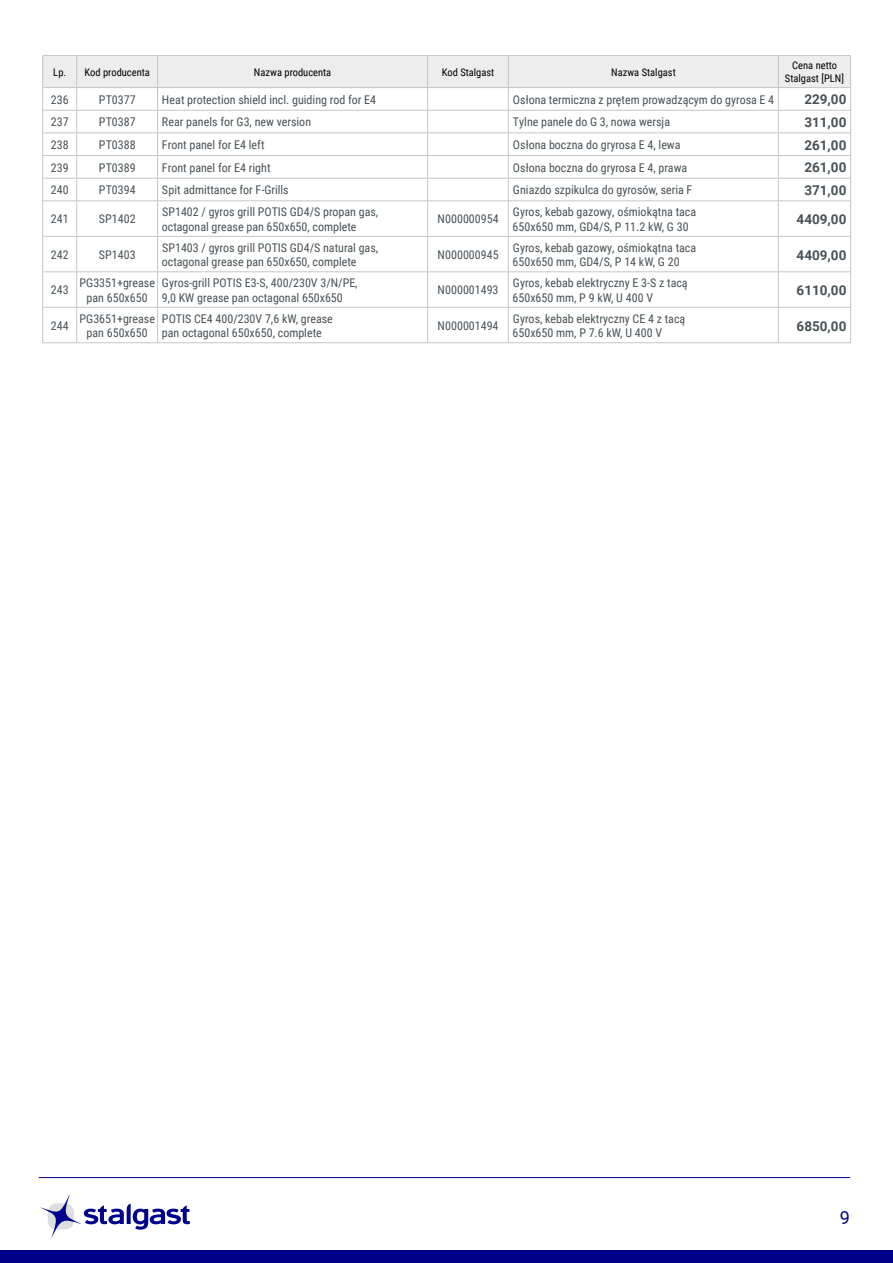
<style>
.page{position:relative;width:893px;height:1263px;background:#fff}
.page>*{position:absolute;margin:0;border:0;box-sizing:border-box;transform-origin:0 0}
.t1{font:18px "Roboto";color:#00018a}
.t2{font:700 13.5px "Roboto";color:#485156}
.t3{font:12px/14.4px "Roboto Condensed";color:#485156}
.t4{font:10.5px/12.6px "Roboto Condensed";color:#000;text-align:center}
</style>
<div class="page">
<div style="left:0;top:1250px;width:893px;height:13px;background:#00018a"></div>
<hr style="left:39px;top:1177px;width:811px;height:1px;background:#00018a">
<svg style="left:40px;top:1194px;width:150px;height:44px"></svg>
<svg style="left:43px;top:202px;width:807px;height:140px"></svg>
<svg style="left:42px;top:55px;width:809px;height:146px"></svg>
<hr style="left:43px;top:201px;width:34px;height:1px;background:#c6c6c6">
<hr style="left:42px;top:201px;width:1px;height:35px;background:#c6c6c6">
<hr style="left:77px;top:201px;width:81px;height:1px;background:#c6c6c6">
<hr style="left:76px;top:201px;width:1px;height:35px;background:#c6c6c6">
<hr style="left:158px;top:201px;width:270px;height:1px;background:#c6c6c6">
<hr style="left:157px;top:201px;width:1px;height:35px;background:#c6c6c6">
<hr style="left:428px;top:201px;width:80px;height:1px;background:#c6c6c6">
<hr style="left:427px;top:201px;width:1px;height:35px;background:#c6c6c6">
<hr style="left:508px;top:201px;width:270px;height:1px;background:#c6c6c6">
<hr style="left:508px;top:201px;width:1px;height:35px;background:#c6c6c6">
<hr style="left:778px;top:201px;width:73px;height:1px;background:#c6c6c6">
<hr style="left:778px;top:201px;width:1px;height:35px;background:#c6c6c6">
<hr style="left:850px;top:201px;width:1px;height:35px;background:#c6c6c6">
<hr style="left:43px;top:236px;width:34px;height:1px;background:#c6c6c6">
<hr style="left:42px;top:236px;width:1px;height:36px;background:#c6c6c6">
<hr style="left:77px;top:236px;width:81px;height:1px;background:#c6c6c6">
<hr style="left:76px;top:236px;width:1px;height:36px;background:#c6c6c6">
<hr style="left:158px;top:236px;width:270px;height:1px;background:#c6c6c6">
<hr style="left:157px;top:236px;width:1px;height:36px;background:#c6c6c6">
<hr style="left:428px;top:236px;width:80px;height:1px;background:#c6c6c6">
<hr style="left:427px;top:236px;width:1px;height:36px;background:#c6c6c6">
<hr style="left:508px;top:236px;width:270px;height:1px;background:#c6c6c6">
<hr style="left:508px;top:236px;width:1px;height:36px;background:#c6c6c6">
<hr style="left:778px;top:236px;width:73px;height:1px;background:#c6c6c6">
<hr style="left:778px;top:236px;width:1px;height:36px;background:#c6c6c6">
<hr style="left:850px;top:236px;width:1px;height:36px;background:#c6c6c6">
<hr style="left:43px;top:272px;width:34px;height:1px;background:#c6c6c6">
<hr style="left:42px;top:272px;width:1px;height:35px;background:#c6c6c6">
<hr style="left:77px;top:272px;width:81px;height:1px;background:#c6c6c6">
<hr style="left:76px;top:272px;width:1px;height:35px;background:#c6c6c6">
<hr style="left:158px;top:272px;width:270px;height:1px;background:#c6c6c6">
<hr style="left:157px;top:272px;width:1px;height:35px;background:#c6c6c6">
<hr style="left:428px;top:272px;width:80px;height:1px;background:#c6c6c6">
<hr style="left:427px;top:272px;width:1px;height:35px;background:#c6c6c6">
<hr style="left:508px;top:272px;width:270px;height:1px;background:#c6c6c6">
<hr style="left:508px;top:272px;width:1px;height:35px;background:#c6c6c6">
<hr style="left:778px;top:272px;width:73px;height:1px;background:#c6c6c6">
<hr style="left:778px;top:272px;width:1px;height:35px;background:#c6c6c6">
<hr style="left:850px;top:272px;width:1px;height:35px;background:#c6c6c6">
<hr style="left:43px;top:307px;width:34px;height:1px;background:#c6c6c6">
<hr style="left:42px;top:307px;width:1px;height:36px;background:#c6c6c6">
<hr style="left:77px;top:307px;width:81px;height:1px;background:#c6c6c6">
<hr style="left:76px;top:307px;width:1px;height:36px;background:#c6c6c6">
<hr style="left:158px;top:307px;width:270px;height:1px;background:#c6c6c6">
<hr style="left:157px;top:307px;width:1px;height:36px;background:#c6c6c6">
<hr style="left:428px;top:307px;width:80px;height:1px;background:#c6c6c6">
<hr style="left:427px;top:307px;width:1px;height:36px;background:#c6c6c6">
<hr style="left:508px;top:307px;width:270px;height:1px;background:#c6c6c6">
<hr style="left:508px;top:307px;width:1px;height:36px;background:#c6c6c6">
<hr style="left:778px;top:307px;width:73px;height:1px;background:#c6c6c6">
<hr style="left:778px;top:307px;width:1px;height:36px;background:#c6c6c6">
<hr style="left:850px;top:307px;width:1px;height:36px;background:#c6c6c6">
<hr style="left:43px;top:342px;width:34px;height:1px;background:#c6c6c6">
<hr style="left:77px;top:342px;width:81px;height:1px;background:#c6c6c6">
<hr style="left:158px;top:342px;width:270px;height:1px;background:#c6c6c6">
<hr style="left:428px;top:342px;width:80px;height:1px;background:#c6c6c6">
<hr style="left:508px;top:342px;width:270px;height:1px;background:#c6c6c6">
<hr style="left:778px;top:342px;width:73px;height:1px;background:#c6c6c6">
<hr style="left:43px;top:55px;width:34px;height:1px;background:#c6c6c6">
<hr style="left:42px;top:56px;width:1px;height:31px;background:#c6c6c6">
<hr style="left:77px;top:55px;width:81px;height:1px;background:#c6c6c6">
<hr style="left:76px;top:56px;width:1px;height:31px;background:#c6c6c6">
<hr style="left:157px;top:56px;width:1px;height:31px;background:#c6c6c6">
<hr style="left:428px;top:55px;width:80px;height:1px;background:#c6c6c6">
<hr style="left:427px;top:56px;width:1px;height:31px;background:#c6c6c6">
<hr style="left:508px;top:55px;width:270px;height:1px;background:#c6c6c6">
<hr style="left:508px;top:56px;width:1px;height:31px;background:#c6c6c6">
<hr style="left:778px;top:55px;width:73px;height:1px;background:#c6c6c6">
<hr style="left:778px;top:56px;width:1px;height:31px;background:#c6c6c6">
<hr style="left:850px;top:56px;width:1px;height:31px;background:#c6c6c6">
<hr style="left:43px;top:87px;width:34px;height:1px;background:#c6c6c6">
<hr style="left:77px;top:87px;width:81px;height:1px;background:#c6c6c6">
<hr style="left:428px;top:87px;width:80px;height:1px;background:#c6c6c6">
<hr style="left:508px;top:87px;width:270px;height:1px;background:#c6c6c6">
<hr style="left:778px;top:87px;width:73px;height:1px;background:#c6c6c6">
<p class="t4" style="left:53px;top:65px;width:98px">Lp. Kod producenta</p>
<p class="t4" style="left:254px;top:65px;width:79px">Nazwa producenta</p>
<p class="t4" style="left:442px;top:65px;width:54px">Kod Stalgast</p>
<p class="t4" style="left:611px;top:65px;width:66px">Nazwa Stalgast</p>
<p class="t4" style="left:785px;top:59px;width:61px">Cena netto<br>Stalgast [PLN]</p>
<p class="t3" style="left:51px;top:92px;width:19px">236</p>
<p class="t3" style="left:99px;top:92px;width:38px">PT0377</p>
<p class="t3" style="left:162px;top:92px;width:216px">Heat protection shield incl. guiding rod for E4</p>
<p class="t3" style="left:513px;top:92px;width:263px">Osłona termiczna z prętem prowadzącym do gyrosa E 4</p>
<p class="t2" style="left:804px;top:90px;width:44px">229,00</p>
<p class="t3" style="left:51px;top:114px;width:19px">237</p>
<p class="t3" style="left:99px;top:114px;width:38px">PT0387</p>
<p class="t3" style="left:162px;top:114px;width:151px">Rear panels for G3, new version</p>
<p class="t3" style="left:513px;top:114px;width:159px">Tylne panele do G 3, nowa wersja</p>
<p class="t2" style="left:804px;top:113px;width:44px">311,00</p>
<p class="t3" style="left:51px;top:137px;width:19px">238</p>
<p class="t3" style="left:99px;top:137px;width:38px">PT0388</p>
<p class="t3" style="left:162px;top:137px;width:104px">Front panel for E4 left</p>
<p class="t3" style="left:513px;top:137px;width:169px">Osłona boczna do gryrosa E 4, lewa</p>
<p class="t2" style="left:804px;top:136px;width:44px">261,00</p>
<p class="t3" style="left:51px;top:160px;width:19px">239</p>
<p class="t3" style="left:99px;top:160px;width:38px">PT0389</p>
<p class="t3" style="left:162px;top:160px;width:110px">Front panel for E4 right</p>
<p class="t3" style="left:513px;top:160px;width:176px">Osłona boczna do gryrosa E 4, prawa</p>
<p class="t2" style="left:804px;top:158px;width:44px">261,00</p>
<p class="t3" style="left:51px;top:182px;width:19px">240</p>
<p class="t3" style="left:99px;top:182px;width:38px">PT0394</p>
<p class="t3" style="left:162px;top:182px;width:128px">Spit admittance for F-Grills</p>
<p class="t3" style="left:513px;top:182px;width:181px">Gniazdo szpikulca do gyrosów, seria F</p>
<p class="t2" style="left:804px;top:181px;width:44px">371,00</p>
<p class="t3" style="left:51px;top:211px;width:19px">241</p>
<p class="t3" style="left:99px;top:211px;width:38px">SP1402</p>
<p class="t3" style="left:162px;top:204px;width:218px">SP1402 / gyros grill POTIS GD4/S propan gas, octagonal grease pan 650x650, complete</p>
<p class="t3" style="left:438px;top:211px;width:62px">N000000954</p>
<p class="t3" style="left:513px;top:204px;width:185px">Gyros, kebab gazowy, ośmiokątna taca<br>650x650 mm, GD4/S, P 11.2 kW, G 30</p>
<p class="t2" style="left:797px;top:210px;width:51px">4409,00</p>
<p class="t3" style="left:51px;top:247px;width:19px">242</p>
<p class="t3" style="left:99px;top:247px;width:38px">SP1403</p>
<p class="t3" style="left:162px;top:240px;width:218px">SP1403 / gyros grill POTIS GD4/S natural gas, octagonal grease pan 650x650, complete</p>
<p class="t3" style="left:438px;top:247px;width:62px">N000000945</p>
<p class="t3" style="left:513px;top:240px;width:185px">Gyros, kebab gazowy, ośmiokątna taca<br>650x650 mm, GD4/S, P 14 kW, G 20</p>
<p class="t2" style="left:797px;top:245px;width:51px">4409,00</p>
<p class="t3" style="left:51px;top:282px;width:19px">243</p>
<p class="t3" style="left:79px;top:275px;width:77px;text-align:center">PG3351+grease pan 650x650</p>
<p class="t3" style="left:162px;top:275px;width:197px">Gyros-grill POTIS E3-S, 400/230V 3/N/PE,<br>9,0 KW grease pan octagonal 650x650</p>
<p class="t3" style="left:438px;top:282px;width:62px">N000001493</p>
<p class="t3" style="left:513px;top:275px;width:177px">Gyros, kebab elektryczny E 3-S z tacą<br>650x650 mm, P 9 kW, U 400 V</p>
<p class="t2" style="left:797px;top:281px;width:51px">6110,00</p>
<p class="t3" style="left:51px;top:318px;width:19px">244</p>
<p class="t3" style="left:79px;top:311px;width:77px;text-align:center">PG3651+grease pan 650x650</p>
<p class="t3" style="left:162px;top:311px;width:173px">POTIS CE4 400/230V 7,6 kW, grease pan octagonal 650x650, complete</p>
<p class="t3" style="left:438px;top:318px;width:62px">N000001494</p>
<p class="t3" style="left:513px;top:311px;width:174px">Gyros, kebab elektryczny CE 4 z tacą<br>650x650 mm, P 7.6 kW, U 400 V</p>
<p class="t2" style="left:797px;top:316px;width:51px">6850,00</p>
<h1 class="t1" style="left:840px;top:1204px;width:12px">9</h1>
</div>
